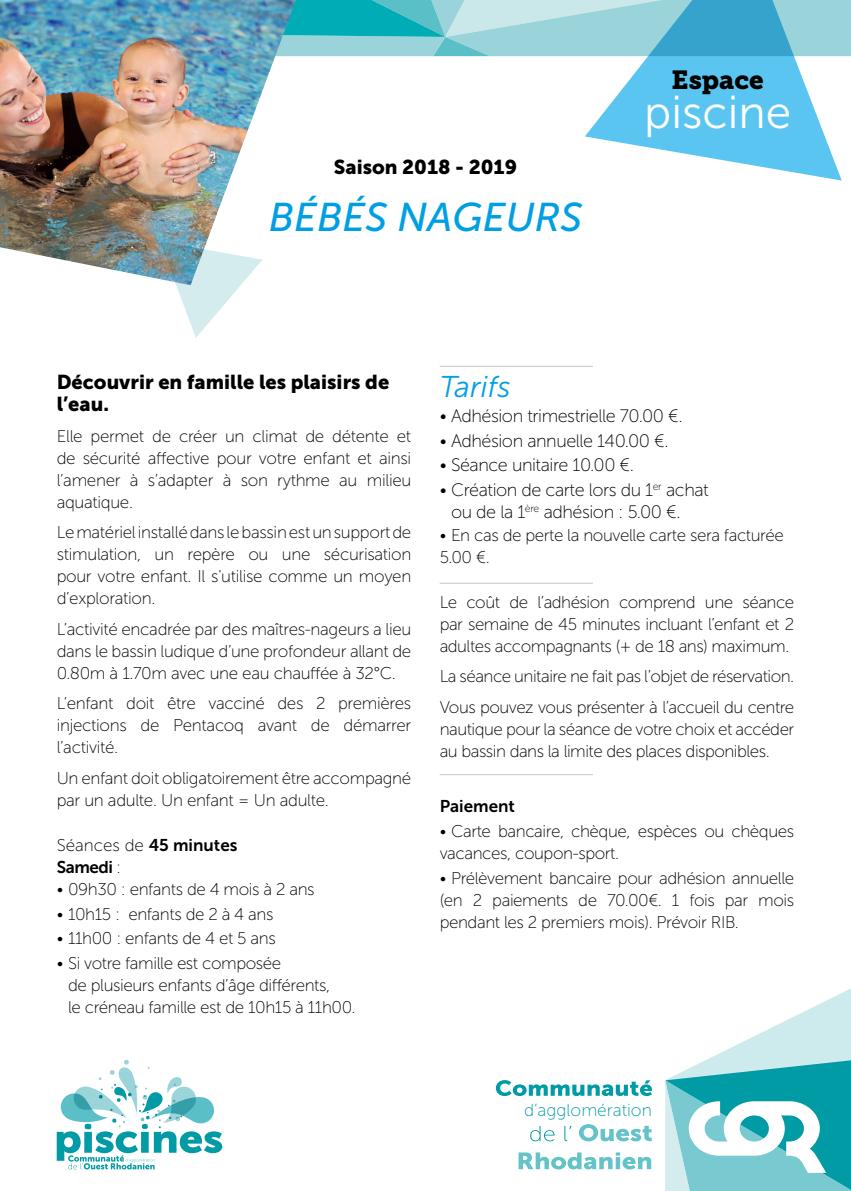
<style>
.page{position:relative;width:851px;height:1191px;background:#fff}
.page>*{position:absolute;margin:0;border:0;box-sizing:border-box;transform-origin:0 0}
.t1{font:46px "Museo Sans 300";color:#fff}
.t2{font:italic 40px "Museo Sans 500";color:#009fe3}
.t3{font:italic 30px "Museo Sans 300";color:#009fe3}
.t4{font:26px "Museo Slab 900";color:#000}
.t5{font:20px/22px "Museo Sans 900";color:#000}
.t6{font:18px/22px "Museo Sans 100";letter-spacing:-.025em;color:#000}
.t7{font:17.4px "Museo Sans 100";color:#009ba4}
.t8{font:17px/22px "Museo Sans 100";letter-spacing:-.025em;color:#000;text-align:justify}
.t9{font:17px "Museo Sans 100";color:#000}
.t10{font:17px "Museo Sans 700";color:#000}
.s1{font-family:"Museo Sans 700"}
.s2{font-family:"Museo Sans 100"}
</style>
<div class="page">
<svg style="left:57px;top:1060px;width:165px;height:109px"></svg>
<svg style="left:665px;top:989px;width:185px;height:202px"></svg>
<svg style="left:518px;top:1152px;width:133px;height:17px"></svg>
<svg style="left:579px;top:1124px;width:72px;height:17px"></svg>
<svg style="left:530px;top:1125px;width:41px;height:16px"></svg>
<svg style="left:495px;top:1080px;width:157px;height:16px"></svg>
<svg style="left:296px;top:0;width:554px;height:56px;background:#77cbd1"></svg>
<img style="left:0;top:0;width:296px;height:279px">
<svg style="left:584px;top:0;width:257px;height:181px"></svg>
<svg style="left:160px;top:242px;width:102px;height:96px"></svg>
<hr style="left:439px;top:366px;width:153px;height:1px;background:#c6c6c6">
<hr style="left:439px;top:583px;width:153px;height:1px;background:#c6c6c6">
<hr style="left:439px;top:774px;width:153px;height:1px;background:#c6c6c6">
<p class="t5" style="left:334px;top:156px;width:185px">Saison 2018 - 2019</p>
<h2 class="t2" style="left:269px;top:195px;width:315px">BÉBÉS NAGEURS</h2>
<h3 class="t4" style="left:671px;top:65px;width:94px">Espace</h3>
<h1 class="t1" style="left:644px;top:87px;width:148px">piscine</h1>
<p class="t5" style="left:57px;top:371px;width:334px">Découvrir en famille les plaisirs de l’eau.</p>
<p class="t8" style="left:57px;top:425px;width:356px">Elle permet de créer un climat de détente et de sécurité affective pour votre enfant et ainsi l’amener à s’adapter à son rythme au milieu aquatique.</p>
<p class="t8" style="left:57px;top:522px;width:356px">Le matériel installé dans le bassin est un support de stimulation, un repère ou une sécurisation pour votre enfant. Il s'utilise comme un moyen d’exploration.</p>
<p class="t8" style="left:57px;top:618px;width:356px">L’activité encadrée par des maîtres-nageurs a lieu dans le bassin ludique d’une profondeur allant de 0.80m à 1.70m avec une eau chauffée à 32°C.</p>
<p class="t8" style="left:57px;top:693px;width:356px">L’enfant doit être vacciné des 2 premières injections de Pentacoq avant de démarrer l’activité.</p>
<p class="t8" style="left:57px;top:767px;width:356px">Un enfant doit obligatoirement être accompagné par un adulte. Un enfant = Un adulte.</p>
<p class="t9" style="left:57px;top:835px;width:182px">Séances de <span class="s1">45 minutes</span></p>
<p class="t10" style="left:57px;top:857px;width:66px">Samedi <span class="s2">:</span></p>
<p class="t8" style="left:57px;top:878px;width:259px">• 09h30 : enfants de 4 mois à 2 ans</p>
<p class="t8" style="left:57px;top:903px;width:218px">• 10h15 : enfants de 2 à 4 ans</p>
<p class="t8" style="left:57px;top:927px;width:220px">• 11h00 : enfants de 4 et 5 ans</p>
<p class="t8" style="left:68px;top:952px;width:289px;text-align:left;text-indent:-11px">• Si votre famille est composée<br>de plusieurs enfants d’âge différents,<br>le créneau famille est de 10h15 à 11h00.</p>
<h3 class="t3" style="left:439px;top:370px;width:73px">Tarifs</h3>
<p class="t6" style="left:439px;top:405px;width:244px">• Adhésion trimestrielle 70.00 €.</p>
<p class="t6" style="left:439px;top:429px;width:230px">• Adhésion annuelle 140.00 €.</p>
<p class="t6" style="left:439px;top:454px;width:196px">• Séance unitaire 10.00 €.</p>
<p class="t6" style="left:451px;top:479px;width:259px;text-indent:-11px">• Création de carte lors du 1<sup>er</sup> achat ou de la 1<sup>ère</sup> adhésion : 5.00 €.</p>
<p class="t8" style="left:439px;top:524px;width:345px">• En cas de perte la nouvelle carte sera facturée<br>5.00 €.</p>
<p class="t8" style="left:439px;top:591px;width:356px">Le coût de l’adhésion comprend une séance par semaine de 45 minutes incluant l’enfant et 2 adultes accompagnants (+ de 18 ans) maximum.</p>
<p class="t8" style="left:439px;top:661px;width:356px;line-height:30.4px">La séance unitaire ne fait pas l’objet de réservation.<br>Vous pouvez vous présenter à l’accueil du centre</p>
<p class="t8" style="left:439px;top:718px;width:356px">nautique pour la séance de votre choix et accéder au bassin dans la limite des places disponibles.</p>
<p class="t10" style="left:439px;top:797px;width:77px">Paiement</p>
<p class="t8" style="left:439px;top:820px;width:356px">• Carte bancaire, chèque, espèces ou chèques vacances, coupon-sport.</p>
<p class="t8" style="left:439px;top:867px;width:356px">• Prélèvement bancaire pour adhésion annuelle (en 2 paiements de 70.00€. 1 fois par mois pendant les 2 premiers mois). Prévoir RIB.</p>
<p class="t7" style="left:524px;top:1101px;width:129px">d’agglomération</p>
</div>
